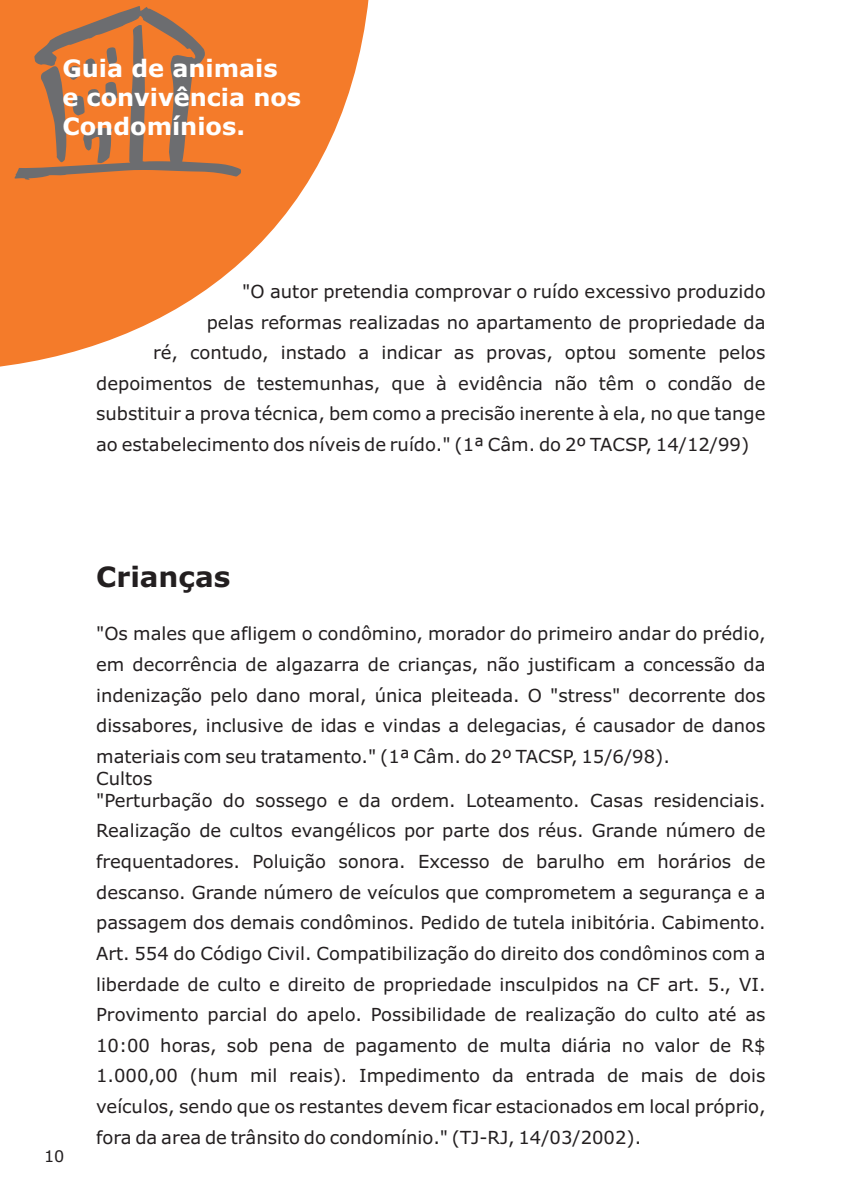
<style>
.page{position:relative;width:851px;height:1191px;background:#fff}
.page>*{position:absolute;margin:0;border:0;box-sizing:border-box;transform-origin:0 0}
.t1{font:700 28px "Verdana";color:#231f20}
.t2{font:700 24px/29.2px "Verdana";color:#fff}
.t3{font:18px/30.6px "Verdana";color:#231f20;text-align:justify}
.t4{font:16px "Verdana";color:#231f20}
</style>
<div class="page">
<svg style="left:0;top:0;width:369px;height:367px;fill:#f47b2a"></svg>
<svg style="left:15px;top:6px;width:226px;height:174px;background:#ce773d"></svg>
<h2 class="t2" style="left:62px;top:55px;width:240px">Guia de animais<br>e convivência nos<br>Condomínios.</h2>
<p class="t3" style="left:242px;top:277px;width:525px">"O autor pretendia comprovar o ruído excessivo produzido</p>
<p class="t3" style="left:207px;top:308px;width:560px">pelas reformas realizadas no apartamento de propriedade da</p>
<p class="t3" style="left:153px;top:339px;width:614px">ré, contudo, instado a indicar as provas, optou somente pelos</p>
<p class="t3" style="left:96px;top:369px;width:670px">depoimentos de testemunhas, que à evidência não têm o condão de</p>
<p class="t3" style="left:96px;top:400px;width:670px">substituir a prova técnica, bem como a precisão inerente à ela, no que tange</p>
<p class="t3" style="left:96px;top:431px;width:654px">ao estabelecimento dos níveis de ruído." (1ª Câm. do 2º TACSP, 14/12/99)</p>
<p class="t4" style="left:44px;top:1150px;width:22px">10</p>
<h1 class="t1" style="left:96px;top:566px;width:136px">Crianças</h1>
<p class="t3" style="left:96px;top:620px;width:670px">"Os males que afligem o condômino, morador do primeiro andar do prédio, em decorrência de algazarra de crianças, não justificam a concessão da indenização pelo dano moral, única pleiteada. O "stress" decorrente dos dissabores, inclusive de idas e vindas a delegacias, é causador de danos materiais com seu tratamento." (1ª Câm. do 2º TACSP, 15/6/98).</p>
<p class="t3" style="left:96px;top:769px;width:670px;line-height:21.8px">Cultos<br>"Perturbação do sossego e da ordem. Loteamento. Casas residenciais.</p>
<p class="t3" style="left:96px;top:817px;width:671px">Realização de cultos evangélicos por parte dos réus. Grande número de frequentadores. Poluição sonora. Excesso de barulho em horários de descanso. Grande número de veículos que comprometem a segurança e a passagem dos demais condôminos. Pedido de tutela inibitória. Cabimento.<br>Art. 554 do Código Civil. Compatibilização do direito dos condôminos com a liberdade de culto e direito de propriedade insculpidos na CF art. 5., VI.<br>Provimento parcial do apelo. Possibilidade de realização do culto até as 10:00 horas, sob pena de pagamento de multa diária no valor de R$ 1.000,00 (hum mil reais). Impedimento da entrada de mais de dois veículos, sendo que os restantes devem ficar estacionados em local próprio, fora da area de trânsito do condomínio." (TJ-RJ, 14/03/2002).</p>
</div>
